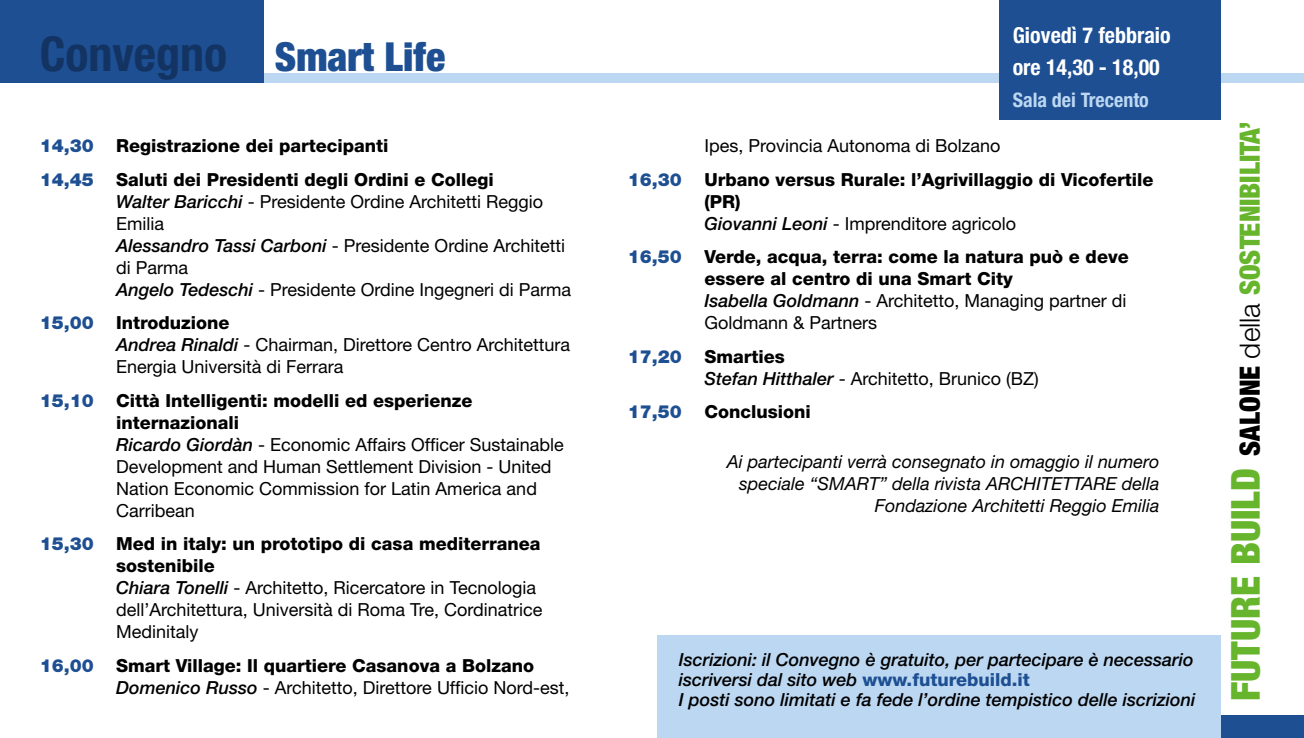
<style>
.page{position:relative;width:1304px;height:738px;background:#fff}
.page>*{position:absolute;margin:0;border:0;box-sizing:border-box;transform-origin:0 0}
.t1{font:900 condensed 40px "Helvetica Neue";color:#1d4f92}
.t2{font:900 condensed 28px "Helvetica Neue";color:#67b52c}
.t3{font:700 condensed 22px/32px "Helvetica Neue";color:#fff}
.t4{font:700 condensed 20px "Helvetica Neue";color:#bcd7f2}
.t5{font:18px/22px "Helvetica Neue";color:#000}
.t6{font:800 18px/22px "Helvetica Neue";color:#000}
.t7{font:italic 500 18px/20px "Helvetica Neue";color:#000}
.t8{font:italic 18px/22px "Helvetica Neue";color:#000;text-align:right}
.s1{font-weight:700;font-size:48px;color:#133462}
.s2{font-weight:900;color:#1d4f92}
.s3{font-weight:500;font-style:italic}
.s4{font-weight:800}
.s5{font-weight:400}
.s6{font-weight:800;font-style:normal;color:#1d4f92}
.s7{font-size:40px}
.s8{color:#000}
.s9{font-weight:300;font-stretch:normal;color:#000}
</style>
<div class="page">
<div style="left:248px;top:73px;width:1056px;height:9px;background:#bcd7f2"></div>
<div style="left:0;top:0;width:264px;height:82px;background:#1d4f92"></div>
<div style="left:1221px;top:714px;width:83px;height:23px;background:#1d4f92"></div>
<div style="left:1000px;top:0;width:221px;height:119px;background:#1d4f92"></div>
<div style="left:658px;top:635px;width:563px;height:102px;background:#bcd7f2"></div>
<h1 class="t1" style="left:40px;top:32px;width:407px"><span class="s1">Convegno</span> Smart Life</h1>
<p class="t6" style="left:40px;top:129px;width:456px;line-height:33.4px"><span class="s2">14,30</span> Registrazione dei partecipanti<br><span class="s2">14,45</span> Saluti dei Presidenti degli Ordini e Collegi</p>
<p class="t5" style="left:116px;top:190px;width:456px"><span class="s3">Walter Baricchi</span> - Presidente Ordine Architetti Reggio Emilia<br><span class="s3">Alessandro Tassi Carboni</span> - Presidente Ordine Architetti di Parma<br><span class="s3">Angelo Tedeschi</span> - Presidente Ordine Ingegneri di Parma</p>
<p class="t5" style="left:116px;top:311px;width:455px;text-indent:-77px"><span class="s2">15,00</span> <span class="s4">Introduzione<br></span><span class="s3">Andrea Rinaldi</span> - Chairman, Direttore Centro Architettura<br>Energia Università di Ferrara</p>
<p class="t5" style="left:116px;top:389px;width:449px;text-indent:-77px"><span class="s2">15,10</span> <span class="s4">Città Intelligenti: modelli ed esperienze internazionali<br></span><span class="s3">Ricardo Giordàn</span> - Economic Affairs Officer Sustainable Development and Human Settlement Division - United Nation Economic Commission for Latin America and Carribean</p>
<p class="t5" style="left:116px;top:532px;width:428px;text-indent:-77px"><span class="s2">15,30</span> <span class="s4">Med in italy: un prototipo di casa mediterranea sostenibile<br></span><span class="s3">Chiara Tonelli</span> - Architetto, Ricercatore in Tecnologia dell’Architettura, Università di Roma Tre, Cordinatrice Medinitaly</p>
<p class="t6" style="left:116px;top:653px;width:455px;text-indent:-77px"><span class="s2">16,00</span> Smart Village: Il quartiere Casanova a Bolzano<br><span class="s3">Domenico Russo</span> <span class="s5">- Architetto, Direttore Ufficio Nord-est,</span></p>
<p class="t3" style="left:1013px;top:19px;width:160px">Giovedì 7 febbraio ore 14,30 - 18,00</p>
<p class="t4" style="left:1013px;top:88px;width:138px">Sala dei Trecento</p>
<p class="t6" style="left:628px;top:129px;width:527px;line-height:33.4px;text-indent:77px"><span class="s5">Ipes, Provincia Autonoma di Bolzano<br></span><span class="s2">16,30</span> Urbano versus Rurale: l’Agrivillaggio di Vicofertile</p>
<p class="t5" style="left:704px;top:190px;width:313px"><span class="s4">(PR)<br></span><span class="s3">Giovanni Leoni</span> - Imprenditore agricolo</p>
<p class="t6" style="left:704px;top:245px;width:426px;text-indent:-77px"><span class="s2">16,50</span> Verde, acqua, terra: come la natura può e deve essere al centro di una Smart City<br><span class="s3">Isabella Goldmann</span> <span class="s5">- Architetto, Managing partner di Goldmann &amp; Partners</span></p>
<p class="t5" style="left:704px;top:344px;width:336px;text-indent:-77px"><span class="s2">17,20</span> <span class="s4">Smarties<br></span><span class="s3">Stefan Hitthaler</span> - Architetto, Brunico (BZ)</p>
<p class="t6" style="left:628px;top:400px;width:184px"><span class="s2">17,50</span> Conclusioni</p>
<p class="t8" style="left:727px;top:450px;width:434px">Ai partecipanti verrà consegnato in omaggio il numero speciale “SMART” della rivista ARCHITETTARE della<br>Fondazione Architetti Reggio Emilia</p>
<p class="t7" style="left:679px;top:648px;width:518px">Iscrizioni: il Convegno è gratuito, per partecipare è necessario iscriversi dal sito web <span class="s6">www.futurebuild.it<br></span>I posti sono limitati e fa fede l’ordine tempistico delle iscrizioni</p>
<h2 class="t2" style="left:1233px;top:700px;width:580px;rotate:-90deg"><span class="s7">FUTURE BUILD</span> <span class="s8">SALONE</span> <span class="s9">della</span> SOSTENIBILITA’</h2>
</div>
